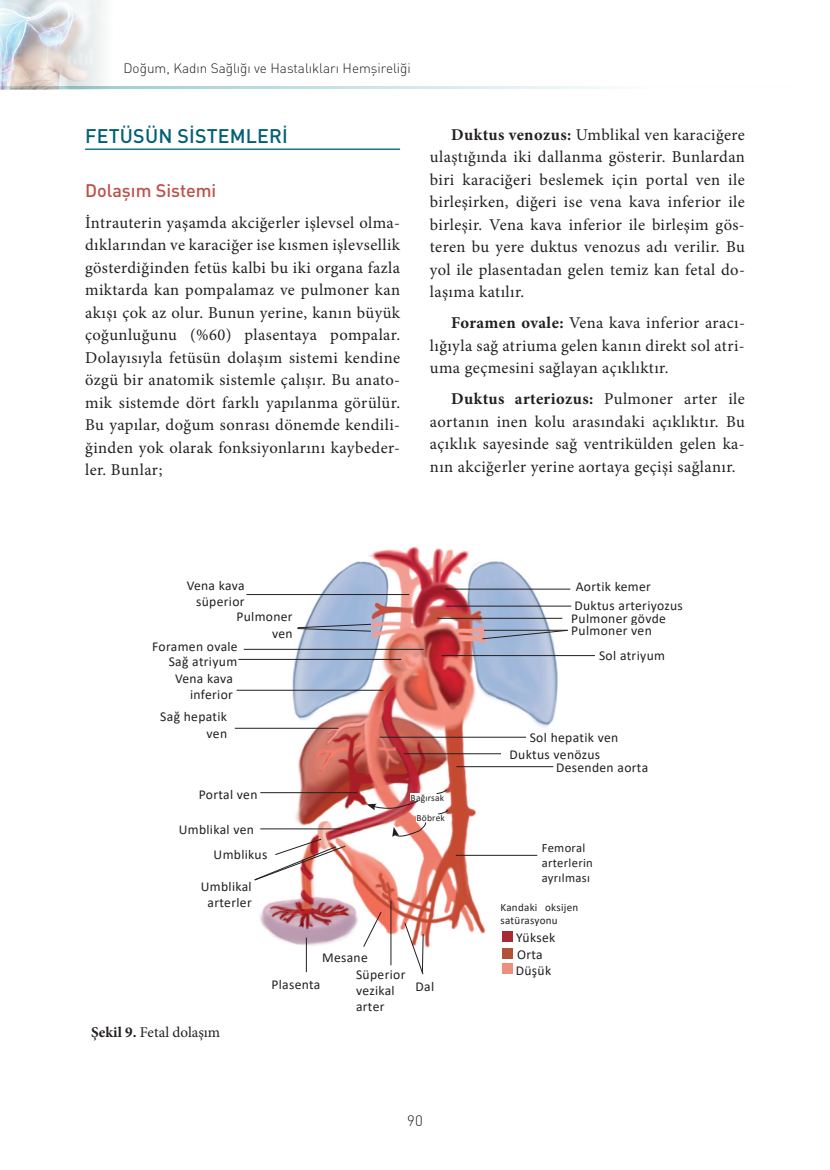
<style>
.page{position:relative;width:830px;height:1170px;background:#fff}
.page>*{position:absolute;margin:0;border:0;box-sizing:border-box;transform-origin:0 0}
.t1{font:500 19.5px "DIN Pro";letter-spacing:.01em;color:#005f76}
.t2{font:500 18px "DIN Pro";color:#bd5149}
.t3{font:16.5px/22.5px "Minion Pro";letter-spacing:.025em;color:#231f20;text-align:justify}
.t4{font:15px "Minion Pro";color:#231f20}
.t5{font:300 15px "DIN Pro";color:#231f20}
.t6{font:13.5px/16.4px "Calibri";letter-spacing:.025em;color:#231f20;text-align:right}
.t7{font:300 13.5px "DIN Pro";color:#231f20}
.t8{font:12.6px/15.1px "Calibri";letter-spacing:.025em;color:#231f20}
.t9{font:11.1px/13.2px "Calibri";letter-spacing:.025em;color:#231f20}
.t10{font:9.45px/20.5px "Calibri";letter-spacing:.025em;color:#231f20;text-align:right}
.s1{font-weight:700}
</style>
<div class="page">
<hr style="left:0;top:87px;width:798px;height:2px;background:#69b4bb">
<img style="left:0;top:0;width:144px;height:89px">
<hr style="left:85px;top:148px;width:315px;height:2px;background:#1b748b">
<img style="left:251px;top:546px;width:324px;height:428px">
<hr style="left:445px;top:588px;width:125px;height:1px;background:#231f20">
<hr style="left:441px;top:655px;width:153px;height:1px;background:#231f20">
<hr style="left:379px;top:736px;width:147px;height:1px;background:#231f20">
<hr style="left:404px;top:753px;width:96px;height:1px;background:#231f20">
<hr style="left:456px;top:766px;width:97px;height:1px;background:#231f20">
<hr style="left:455px;top:854px;width:82px;height:1px;background:#231f20">
<hr style="left:235px;top:727px;width:103px;height:1px;background:#231f20">
<hr style="left:236px;top:689px;width:147px;height:1px;background:#231f20">
<hr style="left:238px;top:659px;width:163px;height:1px;background:#231f20">
<hr style="left:243px;top:649px;width:180px;height:1px;background:#231f20">
<svg style="left:296px;top:623px;width:75px;height:9px"></svg>
<hr style="left:246px;top:594px;width:163px;height:1px;background:#231f20">
<hr style="left:260px;top:792px;width:97px;height:1px;background:#231f20">
<hr style="left:260px;top:828px;width:81px;height:1px;background:#231f20">
<svg style="left:253px;top:838px;width:93px;height:42px"></svg>
<hr style="left:306px;top:937px;width:1px;height:35px;background:#231f20">
<svg style="left:362px;top:910px;width:20px;height:37px"></svg>
<hr style="left:390px;top:900px;width:1px;height:65px;background:#231f20">
<svg style="left:403px;top:921px;width:21px;height:54px"></svg>
<hr style="left:437px;top:618px;width:125px;height:1px;background:#231f20">
<hr style="left:446px;top:605px;width:125px;height:1px;background:#231f20">
<div style="left:172px;top:784px;width:85px;height:19px;background:#fff"></div>
<div style="left:168px;top:819px;width:86px;height:19px;background:#fff"></div>
<div style="left:182px;top:844px;width:85px;height:19px;background:#fff"></div>
<div style="left:322px;top:947px;width:46px;height:19px;background:#fff"></div>
<div style="left:410px;top:793px;width:34px;height:7px;background:#fff"></div>
<div style="left:416px;top:814px;width:34px;height:7px;background:#fff"></div>
<div style="left:356px;top:968px;width:57px;height:43px;background:#fff"></div>
<div style="left:541px;top:840px;width:57px;height:43px;background:#fff"></div>
<div style="left:516px;top:931px;width:39px;height:10px;background:#fff"></div>
<div style="left:515px;top:964px;width:36px;height:10px;background:#fff"></div>
<div style="left:517px;top:948px;width:25px;height:10px;background:#fff"></div>
<div style="left:500px;top:902px;width:78px;height:22px;background:#fff"></div>
<div style="left:555px;top:761px;width:93px;height:10px;background:#fff"></div>
<div style="left:529px;top:731px;width:91px;height:11px;background:#fff"></div>
<div style="left:571px;top:612px;width:101px;height:10px;background:#fff"></div>
<div style="left:574px;top:600px;width:109px;height:10px;background:#fff"></div>
<div style="left:571px;top:625px;width:90px;height:10px;background:#fff"></div>
<div style="left:509px;top:748px;width:91px;height:11px;background:#fff"></div>
<div style="left:229px;top:611px;width:63px;height:26px;background:#fff"></div>
<svg style="left:481px;top:629px;width:87px;height:10px"></svg>
<svg style="left:366px;top:799px;width:53px;height:12px"></svg>
<svg style="left:435px;top:788px;width:12px;height:6px"></svg>
<svg style="left:437px;top:809px;width:12px;height:5px"></svg>
<svg style="left:392px;top:821px;width:34px;height:19px"></svg>
<div style="left:502px;top:931px;width:10px;height:10px;background:#a72b33"></div>
<div style="left:502px;top:948px;width:10px;height:10px;background:#b35038"></div>
<div style="left:502px;top:963px;width:10px;height:10px;background:#eb907d"></div>
<p class="t7" style="left:123px;top:59px;width:289px">Doğum, Kadın Sağlığı ve Hastalıkları Hemşireliği</p>
<p class="t1" style="left:85px;top:122px;width:204px">FETÜSÜN SİSTEMLERİ</p>
<p class="t2" style="left:85px;top:178px;width:133px">Dolaşım Sistemi</p>
<p class="t3" style="left:85px;top:211px;width:316px">İntrauterin yaşamda akciğerler işlevsel olma&shy;dıklarından ve karaciğer ise kısmen işlevsellik gösterdiğinden fetüs kalbi bu iki organa fazla miktarda kan pompalamaz ve pulmoner kan akışı çok az olur. Bunun yerine, kanın büyük çoğunluğunu (%60) plasentaya pompalar.<br>Dolayısıyla fetüsün dolaşım sistemi kendine özgü bir anatomik sistemle çalışır. Bu anato&shy;mik sistemde dört farklı yapılanma görülür.<br>Bu yapılar, doğum sonrası dönemde kendili&shy;ğinden yok olarak fonksiyonlarını kaybeder&shy;ler. Bunlar;</p>
<p class="t3" style="left:429px;top:123px;width:316px;text-indent:21px"><span class="s1">Duktus venozus:</span> Umblikal ven karaciğere ulaştığında iki dallanma gösterir. Bunlardan biri karaciğeri beslemek için portal ven ile birleşirken, diğeri ise vena kava inferior ile birleşir. Vena kava inferior ile birleşim gös&shy;teren bu yere duktus venozus adı verilir. Bu yol ile plasentadan gelen temiz kan fetal do&shy;laşıma katılır.</p>
<p class="t3" style="left:429px;top:312px;width:316px;text-indent:21px"><span class="s1">Foramen ovale:</span> Vena kava inferior aracı&shy;lığıyla sağ atriuma gelen kanın direkt sol atri&shy;uma geçmesini sağlayan açıklıktır.</p>
<p class="t3" style="left:429px;top:388px;width:316px;text-indent:21px"><span class="s1">Duktus arteriozus:</span> Pulmoner arter ile aortanın inen kolu arasındaki açıklıktır. Bu açıklık sayesinde sağ ventrikülden gelen ka&shy;nın akciğerler yerine aortaya geçişi sağlanır.</p>
<p class="t6" style="left:186px;top:576px;width:59px">Vena kava süperior</p>
<p class="t6" style="left:236px;top:608px;width:58px">Pulmoner ven</p>
<p class="t6" style="left:152px;top:637px;width:87px;line-height:15.9px">Foramen ovale<br>Sağ atriyum</p>
<p class="t6" style="left:175px;top:670px;width:59px">Vena kava inferior</p>
<p class="t6" style="left:160px;top:708px;width:68px">Sağ hepatik ven</p>
<p class="t6" style="left:575px;top:577px;width:77px">Aortik kemer</p>
<p class="t6" style="left:571px;top:622px;width:82px">Pulmoner ven</p>
<p class="t6" style="left:574px;top:597px;width:110px">Duktus arteriyozus</p>
<p class="t6" style="left:571px;top:609px;width:96px">Pulmoner gövde</p>
<p class="t6" style="left:598px;top:647px;width:67px">Sol atriyum</p>
<p class="t6" style="left:529px;top:729px;width:90px">Sol hepatik ven</p>
<p class="t6" style="left:509px;top:746px;width:92px">Duktus venözus</p>
<p class="t6" style="left:555px;top:758px;width:94px">Desenden aorta</p>
<p class="t6" style="left:199px;top:785px;width:60px">Portal ven</p>
<p class="t6" style="left:213px;top:817px;width:55px;line-height:24.6px;text-align:left;text-indent:-35px">Umblikal ven<br>Umblikus</p>
<p class="t6" style="left:201px;top:877px;width:52px;text-align:center">Umblikal arterler</p>
<p class="t10" style="left:410px;top:787px;width:36px">Bağırsak<br>Böbrek</p>
<p class="t6" style="left:322px;top:949px;width:47px">Mesane</p>
<p class="t4" style="left:91px;top:1021px;width:131px"><span class="s1">Şekil 9.</span> Fetal dolaşım</p>
<p class="t6" style="left:271px;top:975px;width:50px">Plasenta</p>
<p class="t6" style="left:356px;top:965px;width:51px;text-align:left">Süperior vezikal arter</p>
<p class="t6" style="left:415px;top:978px;width:20px">Dal</p>
<p class="t5" style="left:407px;top:1109px;width:17px">90</p>
<p class="t8" style="left:541px;top:839px;width:53px">Femoral arterlerin ayrılması</p>
<p class="t9" style="left:500px;top:900px;width:79px">Kandaki oksijen satürasyonu</p>
<p class="t6" style="left:516px;top:928px;width:41px">Yüksek</p>
<p class="t6" style="left:515px;top:961px;width:37px">Düşük</p>
<p class="t6" style="left:517px;top:945px;width:27px">Orta</p>
</div>
